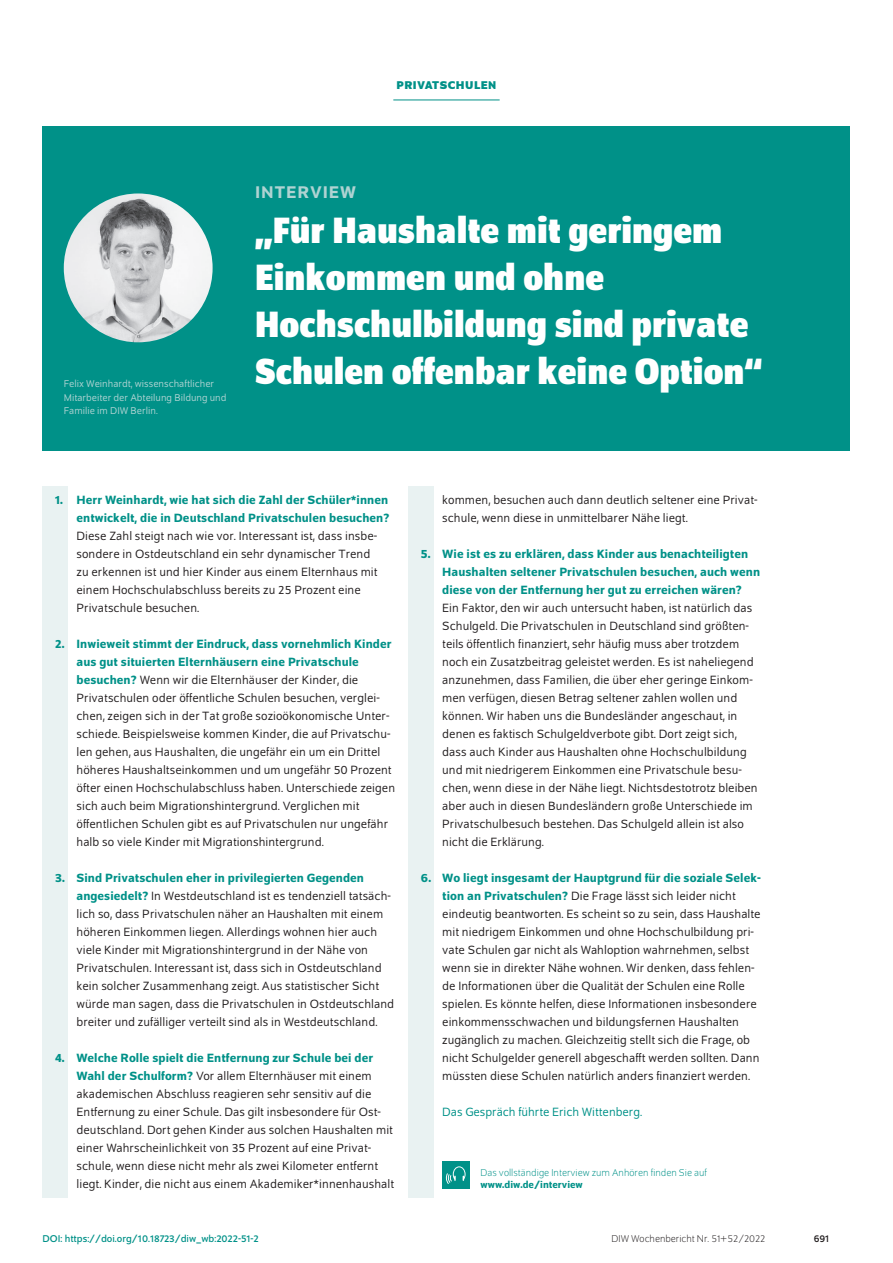
<style>
.page{position:relative;width:893px;height:1263px;background:#fff}
.page>*{position:absolute;margin:0;border:0;box-sizing:border-box;transform-origin:0 0}
.t1{font:700 semi-condensed 39px/46.8px "Schumpeter";color:#fff}
.t2{font:500 18px "Schumpeter";letter-spacing:.05em;color:#afd3d2}
.t3{font:12.75px/18px "Schumpeter Blond";letter-spacing:.005em;color:#231f20}
.t4{font:500 12.75px/18px "Schumpeter";letter-spacing:.005em;color:#009188}
.t5{font:12.75px "Schumpeter Blond";color:#009188}
.t6{font:700 12px "Schumpeter";letter-spacing:.04em;color:#009188}
.t7{font:10.5px/13.5px "Schumpeter Blond";color:#afd3d2}
.t8{font:300 10.5px "Schumpeter";color:#009188}
.t9{font:10.5px "Schumpeter";color:#009188}
.t10{font:300 10.5px "Schumpeter";color:#231f20}
.t11{font:500 10.5px "Schumpeter";color:#009188}
.t12{font:10.5px "Schumpeter";color:#231f20}
.s1{font-family:"Schumpeter";font-weight:500;color:#009188}
</style>
<div class="page">
<div style="left:408px;top:486px;width:26px;height:711px;background:#e9f2f2"></div>
<div style="left:43px;top:486px;width:25px;height:711px;background:#e9f2f2"></div>
<div style="left:442px;top:1161px;width:27px;height:27px;background:#009188"></div>
<svg style="left:446px;top:1166px;width:20px;height:18px"></svg>
<div style="left:43px;top:126px;width:807px;height:324px;background:#009188"></div>
<hr style="left:393px;top:100px;width:107px;height:1px;background:#009188">
<img style="left:64px;top:193px;width:149px;height:149px;border-radius:74px">
<p class="t6" style="left:397px;top:79px;width:101px">PRIVATSCHULEN</p>
<p class="t7" style="left:64px;top:377px;width:164px">Felix Weinhardt, wissenschaftlicher<br>Mitarbeiter der Abteilung Bildung und<br>Familie im DIW Berlin.</p>
<h2 class="t2" style="left:255px;top:183px;width:102px">INTERVIEW</h2>
<h1 class="t1" style="left:255px;top:207px;width:508px">„Für Haushalte mit geringem<br>Einkommen und ohne<br>Hochschulbildung sind private<br>Schulen offenbar keine Option“</h1>
<p class="t4" style="left:55px;top:491px;width:336px;text-align:right">1. Herr Weinhardt, wie hat sich die Zahl der Schüler*innen entwickelt, die in Deutschland Privatschulen besuchen?</p>
<p class="t3" style="left:77px;top:527px;width:303px">Diese Zahl steigt nach wie vor. Interessant ist, dass insbe&shy;sondere in Ostdeutschland ein sehr dynamischer Trend zu erkennen ist und hier Kinder aus einem Elternhaus mit einem Hochschulabschluss bereits zu 25 Prozent eine Privatschule besuchen.</p>
<p class="t4" style="left:77px;top:635px;width:317px;text-indent:-21px">2. Inwieweit stimmt der Eindruck, dass vornehmlich Kinder aus gut situierten Elternhäusern eine Privatschule</p>
<p class="t3" style="left:77px;top:671px;width:320px"><span class="s1">besuchen?</span> Wenn wir die Elternhäuser der Kinder, die Privatschulen oder öffentliche Schulen besuchen, verglei&shy;chen, zeigen sich in der Tat große sozioökonomische Unter&shy;schiede. Beispielsweise kommen Kinder, die auf Privatschu&shy;len gehen, aus Haushalten, die ungefähr ein um ein Drittel höheres Haushaltseinkommen und um ungefähr 50 Prozent öfter einen Hochschulabschluss haben. Unterschiede zeigen sich auch beim Migrationshintergrund. Verglichen mit öffentlichen Schulen gibt es auf Privatschulen nur ungefähr halb so viele Kinder mit Migrationshintergrund.</p>
<p class="t4" style="left:55px;top:869px;width:310px">3. Sind Privatschulen eher in privilegierten Gegenden</p>
<p class="t3" style="left:77px;top:887px;width:319px"><span class="s1">angesiedelt?</span> In Westdeutschland ist es tendenziell tatsäch&shy;lich so, dass Privatschulen näher an Haushalten mit einem höheren Einkommen liegen. Allerdings wohnen hier auch viele Kinder mit Migrationshintergrund in der Nähe von Privatschulen. Interessant ist, dass sich in Ostdeutschland kein solcher Zusammenhang zeigt. Aus statistischer Sicht würde man sagen, dass die Privatschulen in Ostdeutschland breiter und zufälliger verteilt sind als in Westdeutschland.</p>
<p class="t4" style="left:55px;top:1049px;width:319px">4. Welche Rolle spielt die Entfernung zur Schule bei der</p>
<p class="t3" style="left:77px;top:1067px;width:319px"><span class="s1">Wahl der Schulform?</span> Vor allem Elternhäuser mit einem akademischen Abschluss reagieren sehr sensitiv auf die Entfernung zu einer Schule. Das gilt insbesondere für Ost&shy;deutschland. Dort gehen Kinder aus solchen Haushalten mit einer Wahrscheinlichkeit von 35 Prozent auf eine Privat&shy;schule, wenn diese nicht mehr als zwei Kilometer entfernt liegt. Kinder, die nicht aus einem Akademiker*innenhaushalt</p>
<p class="t9" style="left:43px;top:1233px;width:218px">DOI: https://doi.org/10.18723/diw_wb:2022-51-2</p>
<p class="t3" style="left:442px;top:491px;width:317px">kommen, besuchen auch dann deutlich seltener eine Privat&shy;schule, wenn diese in unmittelbarer Nähe liegt.</p>
<p class="t4" style="left:442px;top:545px;width:319px;text-indent:-21px">5. Wie ist es zu erklären, dass Kinder aus benachteiligten<br>Haushalten seltener Privatschulen besuchen, auch wenn diese von der Entfernung her gut zu erreichen wären?</p>
<p class="t3" style="left:442px;top:599px;width:317px">Ein Faktor, den wir auch untersucht haben, ist natürlich das Schulgeld. Die Privatschulen in Deutschland sind größten&shy;teils öffentlich finanziert, sehr häufig muss aber trotzdem noch ein Zusatzbeitrag geleistet werden. Es ist naheliegend anzunehmen, dass Familien, die über eher geringe Einkom&shy;men verfügen, diesen Betrag seltener zahlen wollen und können. Wir haben uns die Bundesländer angeschaut, in denen es faktisch Schulgeldverbote gibt. Dort zeigt sich, dass auch Kinder aus Haushalten ohne Hochschulbildung und mit niedrigerem Einkommen eine Privatschule besu&shy;chen, wenn diese in der Nähe liegt. Nichtsdestotrotz bleiben aber auch in diesen Bundesländern große Unterschiede im Privatschulbesuch bestehen. Das Schulgeld allein ist also nicht die Erklärung.</p>
<p class="t4" style="left:421px;top:869px;width:341px">6. Wo liegt insgesamt der Hauptgrund für die soziale Selek-</p>
<p class="t3" style="left:442px;top:887px;width:320px"><span class="s1">tion an Privatschulen?</span> Die Frage lässt sich leider nicht eindeutig beantworten. Es scheint so zu sein, dass Haushalte mit niedrigem Einkommen und ohne Hochschulbildung pri&shy;vate Schulen gar nicht als Wahloption wahrnehmen, selbst wenn sie in direkter Nähe wohnen. Wir denken, dass fehlen&shy;de Informationen über die Qualität der Schulen eine Rolle spielen. Es könnte helfen, diese Informationen insbesondere einkommensschwachen und bildungsfernen Haushalten zugänglich zu machen. Gleichzeitig stellt sich die Frage, ob nicht Schulgelder generell abgeschafft werden sollten. Dann müssten diese Schulen natürlich anders finanziert werden.</p>
<p class="t5" style="left:442px;top:1106px;width:201px">Das Gespräch führte Erich Wittenberg.</p>
<p class="t8" style="left:480px;top:1167px;width:228px">Das vollständige Interview zum Anhören finden Sie auf</p>
<p class="t11" style="left:480px;top:1179px;width:104px">www.diw.de/interview</p>
<p class="t10" style="left:612px;top:1234px;width:155px">DIW Wochenbericht Nr. 51+52/2022</p>
<p class="t12" style="left:814px;top:1233px;width:17px">691</p>
</div>
